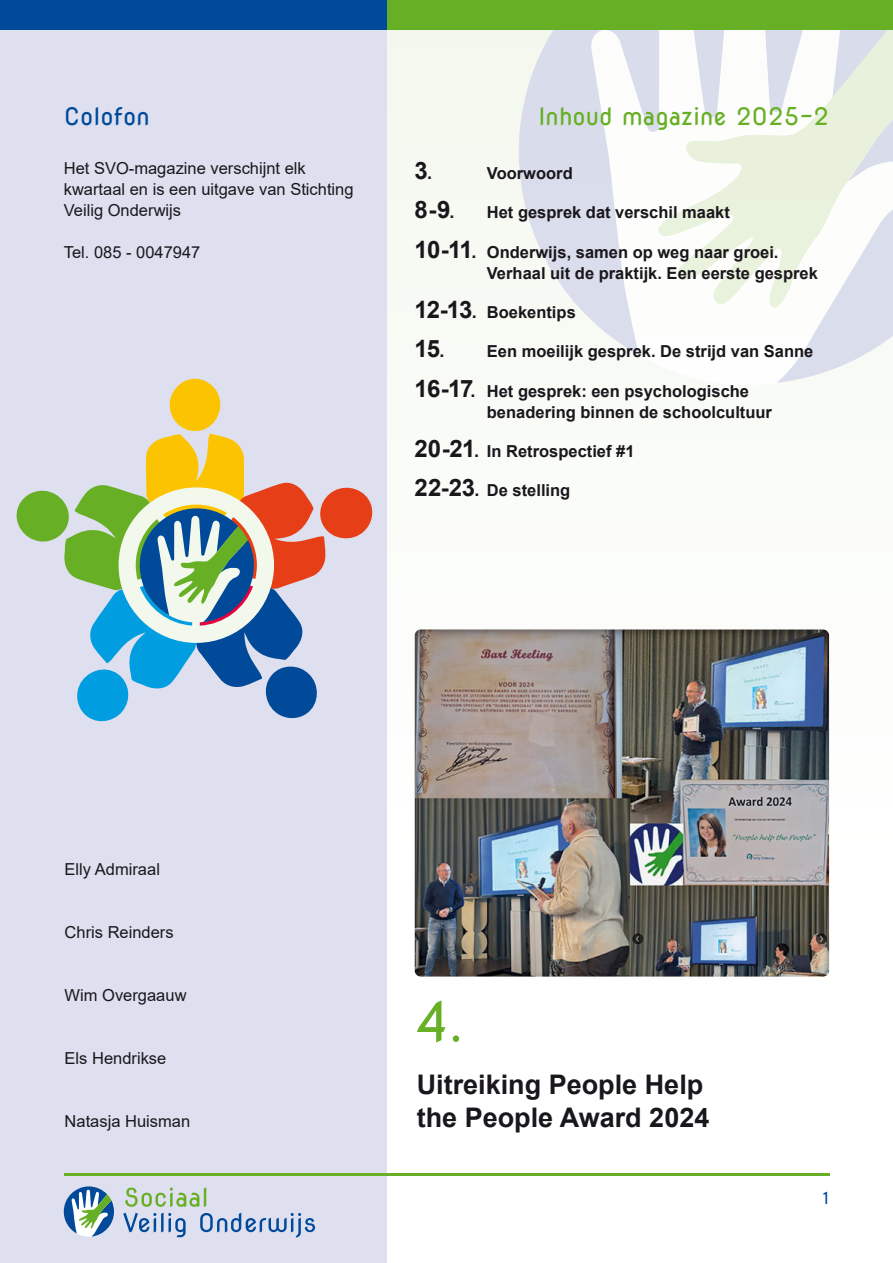
<style>
.page{position:relative;width:893px;height:1263px;background:#fff}
.page>*{position:absolute;margin:0;border:0;box-sizing:border-box;transform-origin:0 0}
.inhoud_tekst{font:54px "Nova Round";color:#67af24}
.inhoud_tekst-2{font:700 27px/32.4px "Arial";color:#1a171c}
.t1{font:24px "Nova Round";color:#67af24}
.t2{font:24px "Nova Round";color:#004a99}
.toc_tekst{font:700 24px "Arial";color:#1a171c}
.toc_tekst-2{font:700 16.5px/21px "Arial";color:#1a171c}
.tekst_space{font:16.5px/21px "Arial";color:#1a171c}
.t3{font:16.5px "Nova Round";color:#004a99}
.s1{font-size:18px}
.s2{font-size:24px}
</style>
<div class="page">
<div style="left:387px;top:0;width:506px;height:869px;background:#fafcf8"></div>
<svg style="left:519px;top:30px;width:138px;height:325px;fill:#daddec"></svg>
<svg style="left:777px;top:308px;width:116px;height:75px"></svg>
<svg style="left:657px;top:30px;width:236px;height:278px"></svg>
<div style="left:196px;top:0;width:697px;height:30px;background:#67af24"></div>
<div style="left:414px;top:628px;width:416px;height:349px;background:#1a171c;opacity:.5"></div>
<div style="left:0;top:0;width:387px;height:1263px;background:#dee0ef"></div>
<div style="left:0;top:0;width:387px;height:30px;background:#004a99"></div>
<svg style="left:16px;top:378px;width:357px;height:344px"></svg>
<hr style="left:64px;top:1174px;width:765px;height:2px;background:#67af24">
<svg style="left:64px;top:1186px;width:50px;height:51px"></svg>
<svg style="left:125px;top:1187px;width:81px;height:20px"></svg>
<svg style="left:123px;top:1213px;width:63px;height:24px"></svg>
<svg style="left:200px;top:1213px;width:115px;height:24px"></svg>
<p class="t2" style="left:64px;top:102px;width:87px">Colofon</p>
<p class="t1" style="left:538px;top:102px;width:292px">Inhoud magazine 2025-2</p>
<p class="toc_tekst" style="left:415px;top:154px;width:19px">3<span class="s1">.</span></p>
<p class="toc_tekst-2" style="left:487px;top:163px;width:87px">Voorwoord</p>
<p class="toc_tekst" style="left:415px;top:193px;width:41px">8-9<span class="s1">.</span></p>
<p class="toc_tekst-2" style="left:487px;top:202px;width:245px">Het gesprek dat verschil maakt</p>
<p class="toc_tekst-2" style="left:487px;top:242px;width:333px;text-indent:-72px"><span class="s2">10-11</span><span class="s1">.</span> Onderwijs, samen op weg naar groei.<br>Verhaal uit de praktijk. Een eerste gesprek</p>
<p class="toc_tekst-2" style="left:415px;top:302px;width:163px"><span class="s2">12-13</span><span class="s1">.</span> Boekentips</p>
<p class="toc_tekst-2" style="left:415px;top:341px;width:400px"><span class="s2">15</span><span class="s1">.</span> Een moeilijk gesprek. De strijd van Sanne</p>
<p class="toc_tekst-2" style="left:487px;top:380px;width:287px;text-indent:-72px"><span class="s2">16-17</span><span class="s1">.</span> Het gesprek: een psychologische benadering binnen de schoolcultuur</p>
<p class="toc_tekst-2" style="left:415px;top:441px;width:221px"><span class="s2">20-21</span><span class="s1">.</span> In Retrospectief #1</p>
<p class="toc_tekst-2" style="left:415px;top:480px;width:157px"><span class="s2">22-23</span><span class="s1">.</span> De stelling</p>
<p class="tekst_space" style="left:64px;top:157px;width:291px">Het SVO-magazine verschijnt elk kwartaal en is een uitgave van Stichting<br>Veilig Onderwijs</p>
<p class="tekst_space" style="left:64px;top:241px;width:138px">Tel. 085 - 0047947</p>
<p class="tekst_space" style="left:65px;top:858px;width:97px">Elly Admiraal</p>
<p class="tekst_space" style="left:65px;top:921px;width:111px">Chris Reinders</p>
<p class="tekst_space" style="left:65px;top:984px;width:123px">Wim Overgaauw</p>
<p class="tekst_space" style="left:65px;top:1047px;width:103px">Els Hendrikse</p>
<p class="tekst_space" style="left:65px;top:1110px;width:127px">Natasja Huisman</p>
<p class="inhoud_tekst" style="left:417px;top:989px;width:49px">4.</p>
<p class="inhoud_tekst-2" style="left:417px;top:1069px;width:294px">Uitreiking People Help the People Award 2024</p>
<p class="t3" style="left:823px;top:1188px;width:7px">1</p>
</div>
